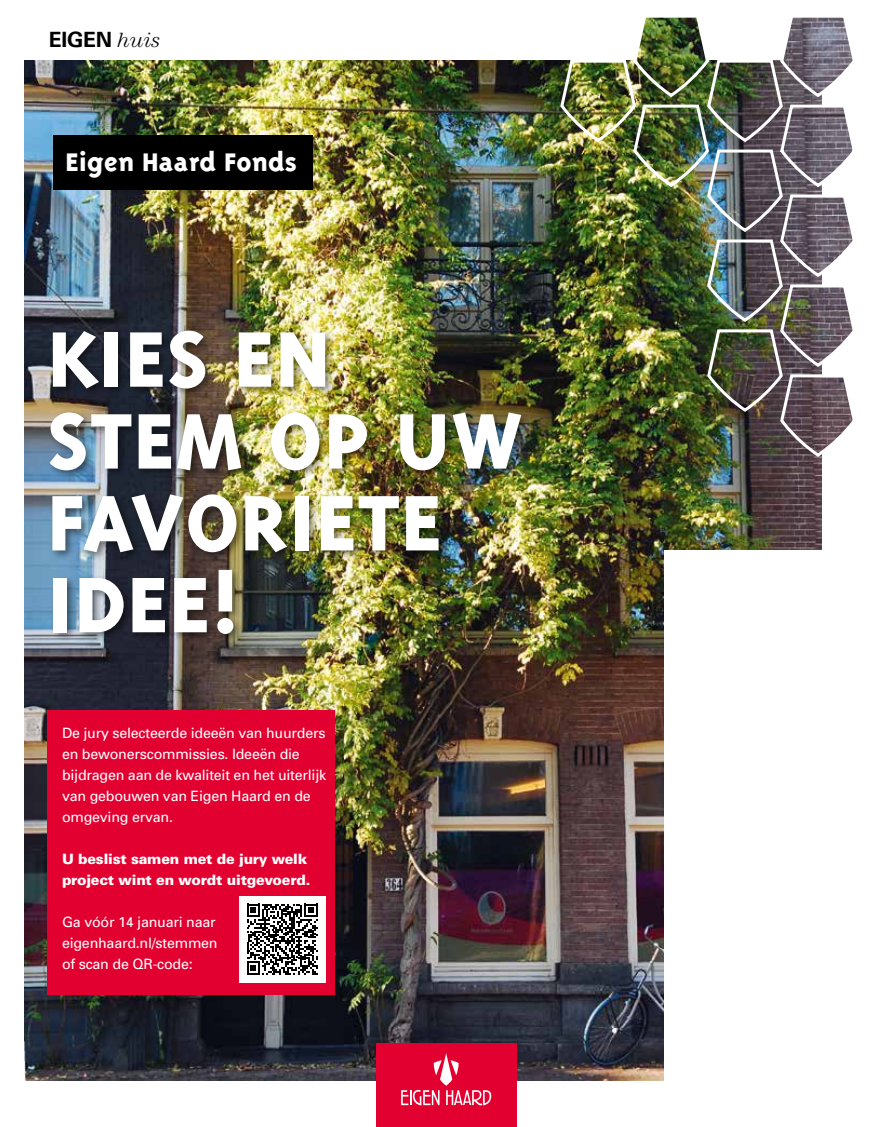
<style>
.page{position:relative;width:893px;height:1127px;background:#fff}
.page>*{position:absolute;margin:0;border:0;box-sizing:border-box;transform-origin:0 0}
.t1{font:800 90.45px/81.9px "Triplex";letter-spacing:.015em;color:#fff}
.t2{font:800 29.25px "Triplex";letter-spacing:.005em;color:#fff}
.t3{font:700 21px "Univers LT Std";letter-spacing:-.01em;color:#000}
.t4{font:14.25px/21px "Univers";letter-spacing:-.015em;color:#fff}
.t5{font:900 14.25px/21px "Univers LT Std";letter-spacing:-.015em;color:#fff}
.s1{font-family:"Century Std";font-weight:300;font-style:italic}
</style>
<div class="page">
<img style="left:24px;top:61px;width:798px;height:1019px">
<img style="left:559px;top:17px;width:294px;height:442px">
<div style="left:47px;top:328px;width:484px;height:316px;background:#000;opacity:.5"></div>
<div style="left:664px;top:551px;width:217px;height:576px;background:#fff"></div>
<div style="left:376px;top:1043px;width:140px;height:84px;background:#e20030"></div>
<svg style="left:401px;top:1053px;width:90px;height:52px"></svg>
<div style="left:47px;top:710px;width:287px;height:285px;background:#e20030"></div>
<div style="left:239px;top:896px;width:86px;height:86px;background:#fff"></div>
<svg style="left:247px;top:904px;width:71px;height:71px"></svg>
<div style="left:53px;top:135px;width:260px;height:54px;background:#000"></div>
<h3 class="t3" style="left:49px;top:27px;width:113px">EIGEN <span class="s1">huis</span></h3>
<h2 class="t2" style="left:66px;top:145px;width:233px">Eigen Haard Fonds</h2>
<h1 class="t1" style="left:47px;top:317px;width:477px">KIES EN<br>STEM OP UW<br>FAVORIETE<br>IDEE!</h1>
<p class="t4" style="left:62px;top:722px;width:266px">De jury selecteerde ideeën van huurders en bewonerscommissies. Ideeën die bijdragen aan de kwaliteit en het uiterlijk van gebouwen van Eigen Haard en de omgeving ervan.</p>
<p class="t5" style="left:62px;top:848px;width:250px">U beslist samen met de jury welk project wint en wordt uitgevoerd.</p>
<p class="t4" style="left:62px;top:911px;width:157px">Ga vóór 14 januari naar eigenhaard.nl/stemmen of scan de QR-code:</p>
</div>
